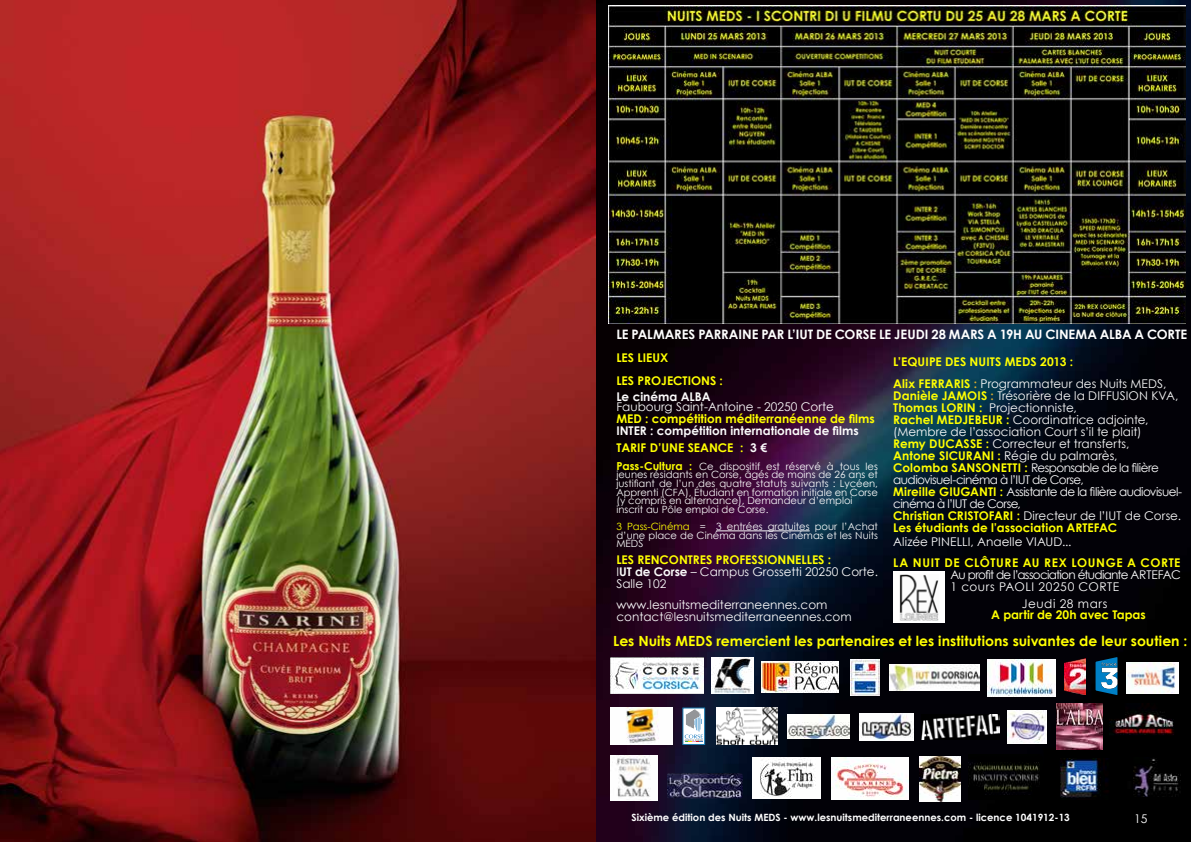
<style>
.page{position:relative;width:1191px;height:842px;background:#fff}
.page>*{position:absolute;margin:0;border:0;box-sizing:border-box;transform-origin:0 0}
.t1{font:700 14px "Century Gothic";letter-spacing:.005em;color:#ff0}
.t2{font:700 13px "Century Gothic";letter-spacing:-.01em;color:#fff}
.t3{font:12px "Century Gothic";color:#fbfbfb}
.t4{font:700 12px "Century Gothic";color:#ff0}
.t5{font:12px/12px "Century Gothic";letter-spacing:-.035em;color:#fff}
.t6{font:12px/12px "Century Gothic";letter-spacing:-.045em;color:#fbfbfb}
.t7{font:12px/12px "Century Gothic";letter-spacing:-.055em;color:#fff;text-align:right}
.t8{font:12px "Century Gothic";letter-spacing:.005em;color:#fff}
.t9{font:700 12px "Century Gothic";color:#fbfbfb}
.t10{font:12px "Century Gothic";letter-spacing:.045em;color:#fff}
.t11{font:10px/8.6px "Century Gothic";color:#fbfbfb;text-align:justify}
.t12{font:700 10px "Century Gothic";color:#fff}
.s1{color:#fbfbfb}
.s2{font-weight:700;font-size:11px;color:#ff0}
.s3{color:#ff0}
.s4{font-weight:700}
.s5{font-weight:700;color:#ff0}
.s6{font-weight:700;color:#d8aa2e}
</style>
<div class="page">
<img style="left:0;top:0;width:1191px;height:842px">
<img style="left:608px;top:6px;width:577px;height:317px">
<hr style="left:716px;top:531px;width:93px;height:1px;background:#fbfbfb">
<img style="left:610px;top:657px;width:93px;height:37px">
<img style="left:712px;top:657px;width:41px;height:36px">
<img style="left:761px;top:661px;width:77px;height:32px">
<img style="left:850px;top:659px;width:29px;height:37px">
<img style="left:890px;top:665px;width:90px;height:25px">
<img style="left:987px;top:660px;width:68px;height:36px">
<img style="left:1064px;top:658px;width:21px;height:37px">
<svg style="left:1095px;top:657px;width:22px;height:38px"></svg>
<img style="left:1127px;top:663px;width:51px;height:30px">
<img style="left:610px;top:707px;width:62px;height:37px">
<svg style="left:683px;top:708px;width:21px;height:36px"></svg>
<svg style="left:684px;top:710px;width:19px;height:32px"></svg>
<img style="left:716px;top:708px;width:61px;height:36px">
<img style="left:922px;top:714px;width:77px;height:26px">
<img style="left:1008px;top:711px;width:38px;height:32px">
<img style="left:1056px;top:703px;width:46px;height:46px">
<img style="left:831px;top:757px;width:77px;height:42px">
<img style="left:920px;top:756px;width:40px;height:46px">
<img style="left:968px;top:754px;width:74px;height:45px">
<img style="left:1110px;top:703px;width:69px;height:41px">
<img style="left:1044px;top:758px;width:69px;height:41px">
<img style="left:1117px;top:757px;width:63px;height:39px">
<img style="left:752px;top:757px;width:69px;height:41px">
<img style="left:610px;top:756px;width:47px;height:44px">
<img style="left:788px;top:714px;width:61px;height:25px">
<img style="left:667px;top:773px;width:75px;height:25px">
<img style="left:859px;top:714px;width:54px;height:26px">
<img style="left:893px;top:571px;width:51px;height:51px">
<p class="t2" style="left:616px;top:324px;width:572px">LE PALMARES PARRAINE PAR L’IUT DE CORSE LE JEUDI 28 MARS A 19H AU CINEMA ALBA A CORTE</p>
<p class="t4" style="left:616px;top:349px;width:53px">LES LIEUX</p>
<p class="t4" style="left:616px;top:372px;width:108px">LES PROJECTIONS :</p>
<p class="t9" style="left:616px;top:388px;width:96px">Le cinéma ALBA</p>
<p class="t3" style="left:616px;top:399px;width:219px">Faubourg Saint-Antoine - 20250 Corte</p>
<p class="t4" style="left:616px;top:410px;width:260px">MED : compétition méditerranéenne de films</p>
<p class="t9" style="left:616px;top:422px;width:244px">INTER : compétition internationale de films</p>
<p class="t4" style="left:616px;top:439px;width:152px">TARIF D’UNE SEANCE : <span class="s1">3 €</span></p>
<p class="t11" style="left:616px;top:462px;width:263px"><span class="s2">Pass-Cultura :</span> Ce dispositif est réservé à tous les jeunes résidants en Corse, âgés de moins de 26 ans et justifiant de l’un des quatre statuts suivants : Lycéen, Apprenti (CFA), Étudiant en formation initiale en Corse (y compris en alternance), Demandeur d’emploi</p>
<p class="t11" style="left:616px;top:505px;width:154px">inscrit au Pôle emploi de Corse.</p>
<p class="t11" style="left:616px;top:522px;width:263px"><span class="s3">3 Pass-Cinéma</span> = 3 entrées gratuites pour l’Achat d’une place de Cinéma dans les Cinémas et les Nuits MEDS</p>
<p class="t4" style="left:616px;top:551px;width:216px">LES RENCONTRES PROFESSIONNELLES :</p>
<p class="t3" style="left:616px;top:564px;width:263px">I<span class="s4">UT de Corse</span> – Campus Grossetti 20250 Corte.</p>
<p class="t3" style="left:616px;top:576px;width:52px">Salle 102</p>
<p class="t3" style="left:616px;top:596px;width:213px">www.lesnuitsmediterraneennes.com</p>
<p class="t3" style="left:616px;top:608px;width:237px">contact@lesnuitsmediterraneennes.com</p>
<p class="t4" style="left:893px;top:352px;width:181px">L’EQUIPE DES NUITS MEDS 2013 :</p>
<p class="t3" style="left:893px;top:375px;width:275px"><span class="s5">Alix FERRARIS</span> <span class="s6">:</span> Programmateur des Nuits MEDS,</p>
<p class="t3" style="left:893px;top:387px;width:286px"><span class="s5">Danièle JAMOIS</span> <span class="s6">:</span> Trésorière de la DIFFUSION KVA,</p>
<p class="t3" style="left:893px;top:399px;width:185px"><span class="s5">Thomas LORIN :</span> Projectionniste,</p>
<p class="t3" style="left:893px;top:411px;width:257px"><span class="s5">Rachel MEDJEBEUR :</span> Coordinatrice adjointe,</p>
<p class="t3" style="left:893px;top:423px;width:250px">(Membre de l’association Court s’il te plait)</p>
<p class="t3" style="left:893px;top:435px;width:238px"><span class="s5">Remy DUCASSE :</span> Correcteur et transferts,</p>
<p class="t8" style="left:893px;top:447px;width:226px"><span class="s5">Antone SICURANI :</span> Régie du palmarès,</p>
<p class="t6" style="left:893px;top:461px;width:267px"><span class="s5">Colomba SANSONETTI :</span> Responsable de la filière audiovisuel-cinéma à l’IUT de Corse,</p>
<p class="t5" style="left:893px;top:485px;width:290px"><span class="s5">Mireille GIUGANTI :</span> Assistante de la filière audiovisuel&shy;cinéma à l’IUT de Corse,</p>
<p class="t3" style="left:893px;top:507px;width:289px"><span class="s5">Christian CRISTOFARI :</span> Directeur de l’IUT de Corse.</p>
<p class="t4" style="left:893px;top:518px;width:225px">Les étudiants de l’association ARTEFAC</p>
<p class="t8" style="left:893px;top:533px;width:180px">Alizée PINELLI, Anaelle VIAUD...</p>
<p class="t7" style="left:893px;top:556px;width:289px"><span class="s5">LA NUIT DE CLÔTURE AU REX LOUNGE A CORTE<br></span>Au profit de l’association étudiante ARTEFAC</p>
<p class="t10" style="left:950px;top:578px;width:170px">1 cours PAOLI 20250 CORTE</p>
<p class="t10" style="left:1022px;top:595px;width:87px">Jeudi 28 mars</p>
<p class="t4" style="left:991px;top:605px;width:156px">A partir de 20h avec Tapas</p>
<p class="t1" style="left:613px;top:630px;width:576px">Les Nuits MEDS remercient les partenaires et les institutions suivantes de leur soutien :</p>
<p class="t12" style="left:631px;top:810px;width:440px">Sixième édition des Nuits MEDS - www.lesnuitsmediterraneennes.com - licence 1041912-13</p>
<p class="t5" style="left:1134px;top:812px;width:15px">15</p>
</div>
